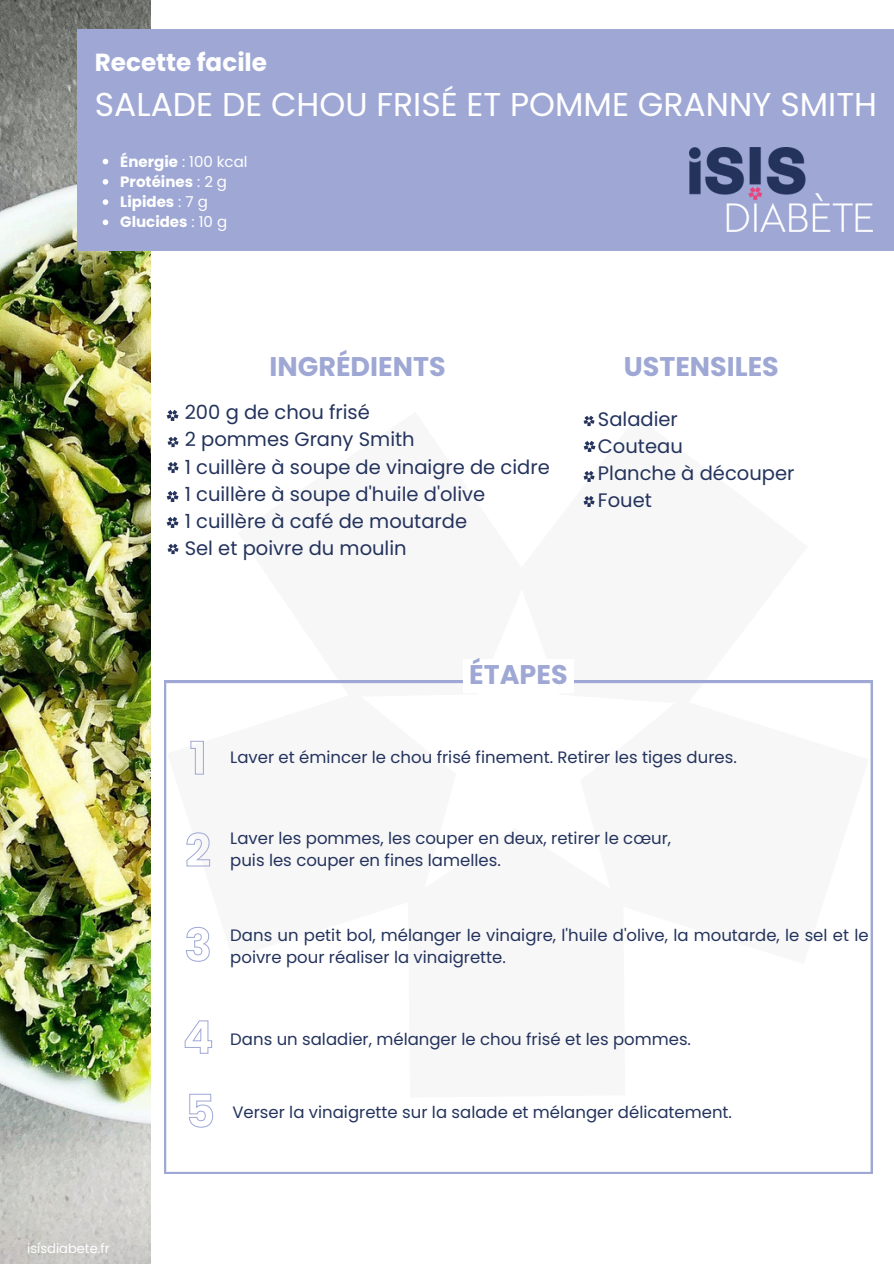
<style>
.page{position:relative;width:894px;height:1264px;background:#fff}
.page>*{position:absolute;margin:0;border:0;box-sizing:border-box;transform-origin:0 0}
.t1{font:33px "Poppins";color:#fff}
.t2{font:700 27px "Poppins";color:#9fa8d5}
.t3{font:700 24.75px "Poppins";color:#fff}
.t4{font:19.5px/27px "Poppins";color:#24335d}
.t5{font:16.5px/22.5px "Poppins";color:#24335d}
.t6{font:700 15px "Poppins";color:#fff}
.t7{font:15px "Poppins";color:#fff}
.t8{font:13.05px "Poppins";color:#fff}
.s1{font-weight:700}
.s2{font-weight:400}
</style>
<div class="page">
<img style="left:0;top:0;width:150px;height:1263px">
<div style="left:77px;top:29px;width:816px;height:222px;background:#9fa8d5"></div>
<svg style="left:164px;top:681px;width:708px;height:492px"></svg>
<div style="left:463px;top:659px;width:110px;height:33px;background:#fff"></div>
<img style="left:689px;top:147px;width:183px;height:85px">
<svg style="left:583px;top:415px;width:12px;height:12px"></svg>
<img style="left:583px;top:471px;width:12px;height:11px">
<svg style="left:583px;top:495px;width:12px;height:12px"></svg>
<img style="left:583px;top:441px;width:13px;height:11px">
<svg style="left:166px;top:410px;width:13px;height:11px"></svg>
<img style="left:166px;top:491px;width:13px;height:11px">
<img style="left:167px;top:462px;width:12px;height:11px">
<img style="left:167px;top:436px;width:12px;height:12px">
<svg style="left:190px;top:740px;width:14px;height:35px"></svg>
<svg style="left:175px;top:832px;width:35px;height:37px"></svg>
<svg style="left:185px;top:926px;width:25px;height:36px"></svg>
<svg style="left:103px;top:159px;width:5px;height:5px"></svg>
<svg style="left:103px;top:179px;width:5px;height:6px"></svg>
<svg style="left:103px;top:199px;width:5px;height:6px"></svg>
<svg style="left:103px;top:219px;width:5px;height:6px"></svg>
<img style="left:166px;top:517px;width:13px;height:11px">
<img style="left:167px;top:543px;width:12px;height:12px">
<svg style="left:184px;top:1020px;width:28px;height:34px"></svg>
<svg style="left:188px;top:1093px;width:25px;height:34px"></svg>
<p class="t3" style="left:95px;top:45px;width:174px">Recette facile</p>
<p class="t1" style="left:95px;top:81px;width:783px">SALADE DE CHOU FRISÉ ET POMME GRANNY SMITH</p>
<p class="t7" style="left:120px;top:151px;width:129px"><span class="s1">Énergie</span> : 100 kcal</p>
<p class="t6" style="left:120px;top:171px;width:108px">Protéines <span class="s2">: 2 g</span></p>
<p class="t6" style="left:120px;top:191px;width:89px">Lipides <span class="s2">: 7 g</span></p>
<p class="t6" style="left:120px;top:212px;width:108px">Glucides <span class="s2">: 10 g</span></p>
<h3 class="t2" style="left:269px;top:347px;width:178px">INGRÉDIENTS</h3>
<h1 class="t4" style="left:185px;top:399px;width:366px">200 g de chou frisé<br>2 pommes Grany Smith<br>1 cuillère à soupe de vinaigre de cidre<br>1 cuillère à soupe d'huile d'olive<br>1 cuillère à café de moutarde<br>Sel et poivre du moulin</h1>
<p class="t2" style="left:623px;top:347px;width:157px">USTENSILES</p>
<p class="t4" style="left:597px;top:405px;width:198px">Saladier<br>Couteau<br>Planche à découper<br>Fouet</p>
<p class="t2" style="left:469px;top:655px;width:100px">ÉTAPES</p>
<p class="t5" style="left:230px;top:746px;width:508px">Laver et émincer le chou frisé finement. Retirer les tiges dures.</p>
<p class="t5" style="left:230px;top:827px;width:442px">Laver les pommes, les couper en deux, retirer le cœur, puis les couper en fines lamelles.</p>
<h2 class="t5" style="left:230px;top:923px;width:639px">Dans un petit bol, mélanger le vinaigre, l'huile d'olive, la moutarde, le sel et le poivre pour réaliser la vinaigrette.</h2>
<p class="t5" style="left:230px;top:1027px;width:462px">Dans un saladier, mélanger le chou frisé et les pommes.</p>
<p class="t8" style="left:27px;top:1239px;width:84px">isisdiabete.fr</p>
<p class="t5" style="left:232px;top:1101px;width:501px">Verser la vinaigrette sur la salade et mélanger délicatement.</p>
</div>
